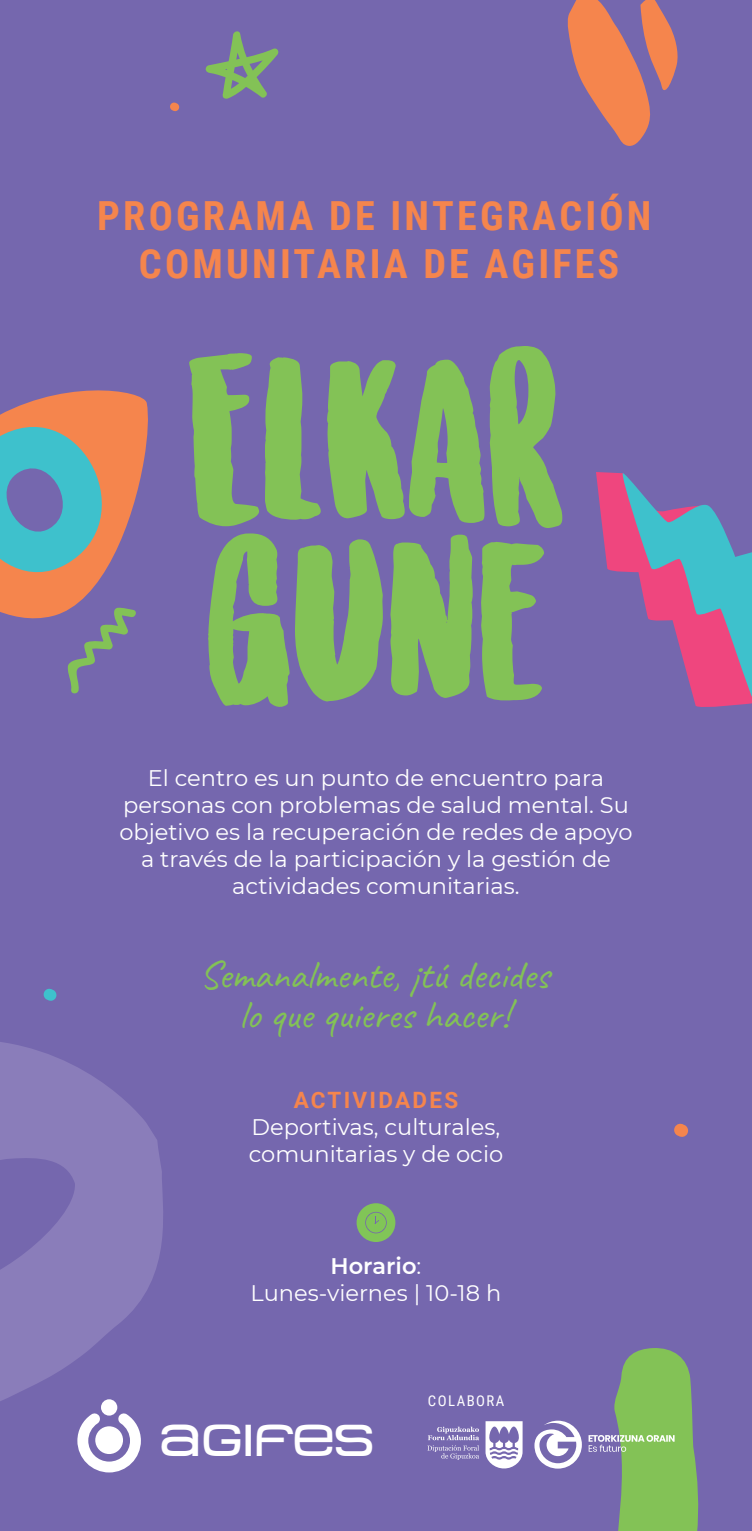
<style>
.page{position:relative;width:752px;height:1531px;background:#fff}
.page>*{position:absolute;margin:0;border:0;box-sizing:border-box;transform-origin:0 0}
.t1{font:219.25px/181.2px "Sunrise International Demo";color:#83c256}
.t2{font:44.5px "Metro DF";color:#fff}
.t3{font:700 40.25px/48.2px "Roboto Condensed";letter-spacing:.08em;color:#f5854d;text-align:center}
.t4{font:40px/40px "Caveat";color:#83c256;text-align:center}
.t5{font:22.5px/27px "Montserrat";color:#fff;text-align:center}
.t6{font:700 22.5px "Roboto";letter-spacing:.1em;color:#f5854d}
.t7{font:14.75px "Roboto Condensed";letter-spacing:.1em;color:#fff}
.s1{font-weight:600}
</style>
<div class="page">
<div style="left:0;top:0;width:751px;height:1531px;background:#7567ae"></div>
<svg style="left:0;top:1042px;width:163px;height:367px;fill:#8a7dba"></svg>
<div style="left:356px;top:1203px;width:39px;height:39px;background:#81c557;border-radius:50%"></div>
<svg style="left:365px;top:1212px;width:21px;height:21px"></svg>
<svg style="left:596px;top:472px;width:155px;height:235px"></svg>
<svg style="left:205px;top:31px;width:74px;height:68px"></svg>
<svg style="left:0;top:390px;width:148px;height:304px"></svg>
<svg style="left:567px;top:0;width:111px;height:146px"></svg>
<svg style="left:674px;top:1123px;width:13px;height:14px"></svg>
<svg style="left:170px;top:103px;width:9px;height:8px"></svg>
<svg style="left:44px;top:989px;width:12px;height:12px"></svg>
<div style="left:101px;top:1399px;width:16px;height:16px;background:#fff;border-radius:50%"></div>
<svg style="left:77px;top:1412px;width:64px;height:60px"></svg>
<svg style="left:485px;top:1421px;width:37px;height:47px"></svg>
<svg style="left:427px;top:1426px;width:52px;height:34px"></svg>
<svg style="left:534px;top:1420px;width:47px;height:48px"></svg>
<svg style="left:588px;top:1348px;width:111px;height:183px"></svg>
<h3 class="t3" style="left:97px;top:190px;width:555px">PROGRAMA DE INTEGRACIÓN<br>COMUNITARIA DE AGIFES</h3>
<h1 class="t1" style="left:188px;top:364px;width:377px">ELKAR<br>GUNE</h1>
<p class="t5" style="left:119px;top:764px;width:514px">El centro es un punto de encuentro para personas con problemas de salud mental. Su objetivo es la recuperación de redes de apoyo a través de la participación y la gestión de actividades comunitarias.</p>
<h3 class="t4" style="left:199px;top:955px;width:351px">Semanalmente, ¡tú decides lo que quieres hacer!</h3>
<p class="t6" style="left:293px;top:1084px;width:166px">ACTIVIDADES</p>
<p class="t5" style="left:249px;top:1113px;width:256px;text-align:left">Deportivas, culturales, comunitarias y de ocio</p>
<p class="t5" style="left:250px;top:1251px;width:252px"><span class="s1">Horario</span>:<br>Lunes-viernes | 10-18 h</p>
<h2 class="t2" style="left:159px;top:1416px;width:217px">agIFeS</h2>
<p class="t7" style="left:427px;top:1390px;width:78px">COLABORA</p>
</div>
